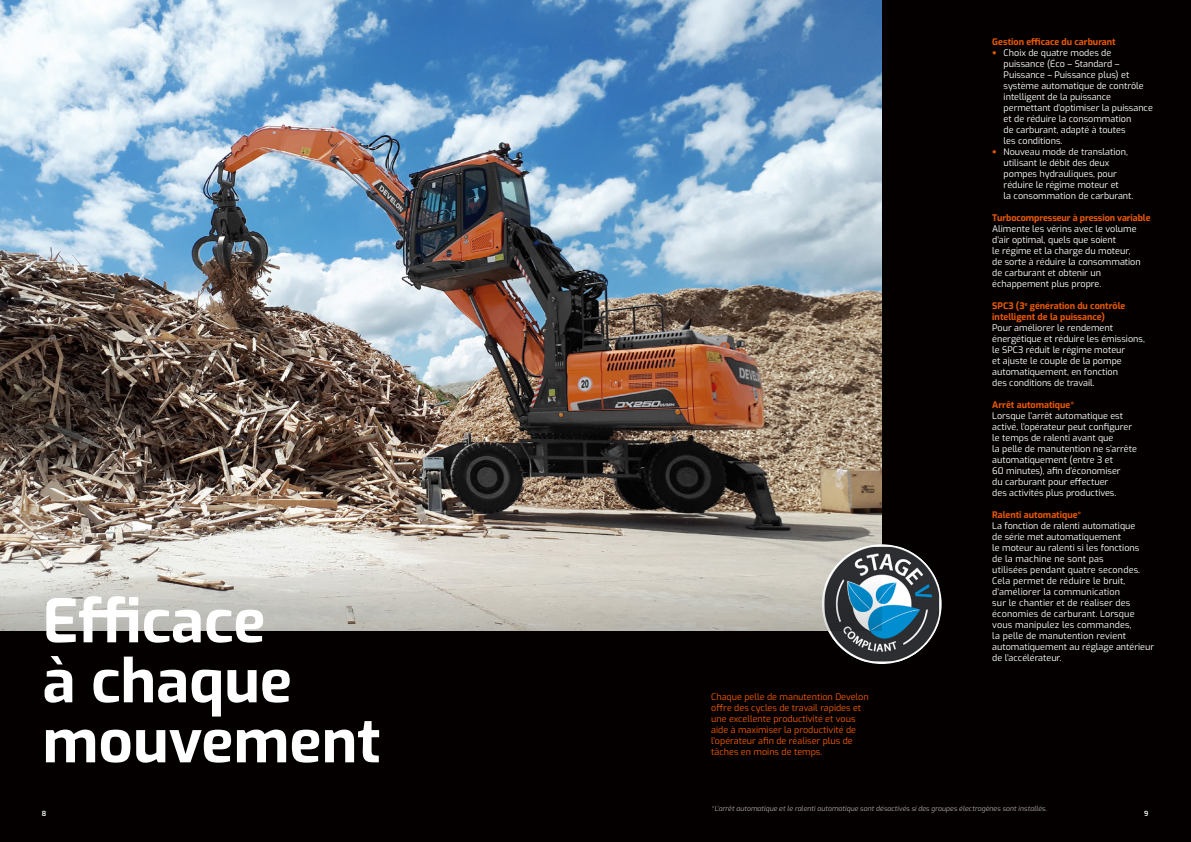
<style>
.page{position:relative;width:1191px;height:842px;background:#040000}
.page>*{position:absolute;margin:0;border:0;box-sizing:border-box;transform-origin:0 0}
.t1{font:700 60px/60px "Exo";color:#fff}
.t2{font:9px/11px "Exo";color:#fff}
.t3{font:9px/11px "Exo";color:#ed5900}
.t4{font:700 9px/11px "Exo";color:#ed5900}
.t5{font:italic 7px "Exo";color:#a5a3a1}
.t6{font:600 7px "Exo";color:#fff}
.s1{font-family:"Helvetica Neue LT Pro";font-weight:700;color:#ed5900}
</style>
<div class="page">
<img style="left:0;top:0;width:881px;height:575px">
<img style="left:824px;top:547px;width:115px;height:114px">
<svg style="left:0;top:575px;width:881px;height:56px;background:#bfbfb9"></svg>
<h1 class="t1" style="left:43px;top:588px;width:340px">Efficace<br>à chaque mouvement</h1>
<p class="t3" style="left:711px;top:691px;width:159px">Chaque pelle de manutention Develon offre des cycles de travail rapides et une excellente productivité et vous aide à maximiser la productivité de l’opérateur afin de réaliser plus de tâches en moins de temps.</p>
<p class="t4" style="left:992px;top:36px;width:125px">Gestion efficace du carburant</p>
<p class="t2" style="left:1003px;top:47px;width:151px;text-indent:-11px"><span class="s1">•</span> Choix de quatre modes de puissance (Éco – Standard –<br>Puissance – Puissance plus) et système automatique de contrôle intelligent de la puissance permettant d’optimiser la puissance et de réduire la consommation<br>de carburant, adapté à toutes<br>les conditions.</p>
<p class="t2" style="left:1003px;top:146px;width:131px;text-indent:-11px"><span class="s1">•</span> Nouveau mode de translation, utilisant le débit des deux pompes hydrauliques, pour réduire le régime moteur et<br>la consommation de carburant.</p>
<p class="t4" style="left:992px;top:212px;width:160px">Turbocompresseur à pression variable</p>
<p class="t2" style="left:992px;top:223px;width:150px">Alimente les vérins avec le volume d’air optimal, quels que soient<br>le régime et la charge du moteur, de sorte à réduire la consommation de carburant et obtenir un échappement plus propre.</p>
<p class="t4" style="left:992px;top:300px;width:135px">SPC3 (3<sup>e</sup> génération du contrôle intelligent de la puissance)</p>
<p class="t2" style="left:992px;top:322px;width:154px">Pour améliorer le rendement énergétique et réduire les émissions, le SPC3 réduit le régime moteur<br>et ajuste le couple de la pompe automatiquement, en fonction<br>des conditions de travail.</p>
<p class="t4" style="left:992px;top:399px;width:83px">Arrêt automatique*</p>
<p class="t2" style="left:992px;top:410px;width:146px">Lorsque l’arrêt automatique est activé, l’opérateur peut configurer le temps de ralenti avant que<br>la pelle de manutention ne s’arrête automatiquement (entre 3 et<br>60 minutes), afin d’économiser<br>du carburant pour effectuer<br>des activités plus productives.</p>
<p class="t4" style="left:992px;top:509px;width:91px">Ralenti automatique*</p>
<p class="t2" style="left:992px;top:520px;width:163px">La fonction de ralenti automatique<br>de série met automatiquement<br>le moteur au ralenti si les fonctions<br>de la machine ne sont pas<br>utilisées pendant quatre secondes.<br>Cela permet de réduire le bruit, d’améliorer la communication<br>sur le chantier et de réaliser des économies de carburant. Lorsque vous manipulez les commandes,<br>la pelle de manutention revient automatiquement au réglage antérieur de l’accélérateur.</p>
<p class="t5" style="left:711px;top:803px;width:337px">*L’arrêt automatique et le ralenti automatique sont désactivés si des groupes électrogènes sont installés.</p>
<p class="t6" style="left:42px;top:808px;width:6px">8</p>
<p class="t6" style="left:1144px;top:808px;width:6px">9</p>
</div>
